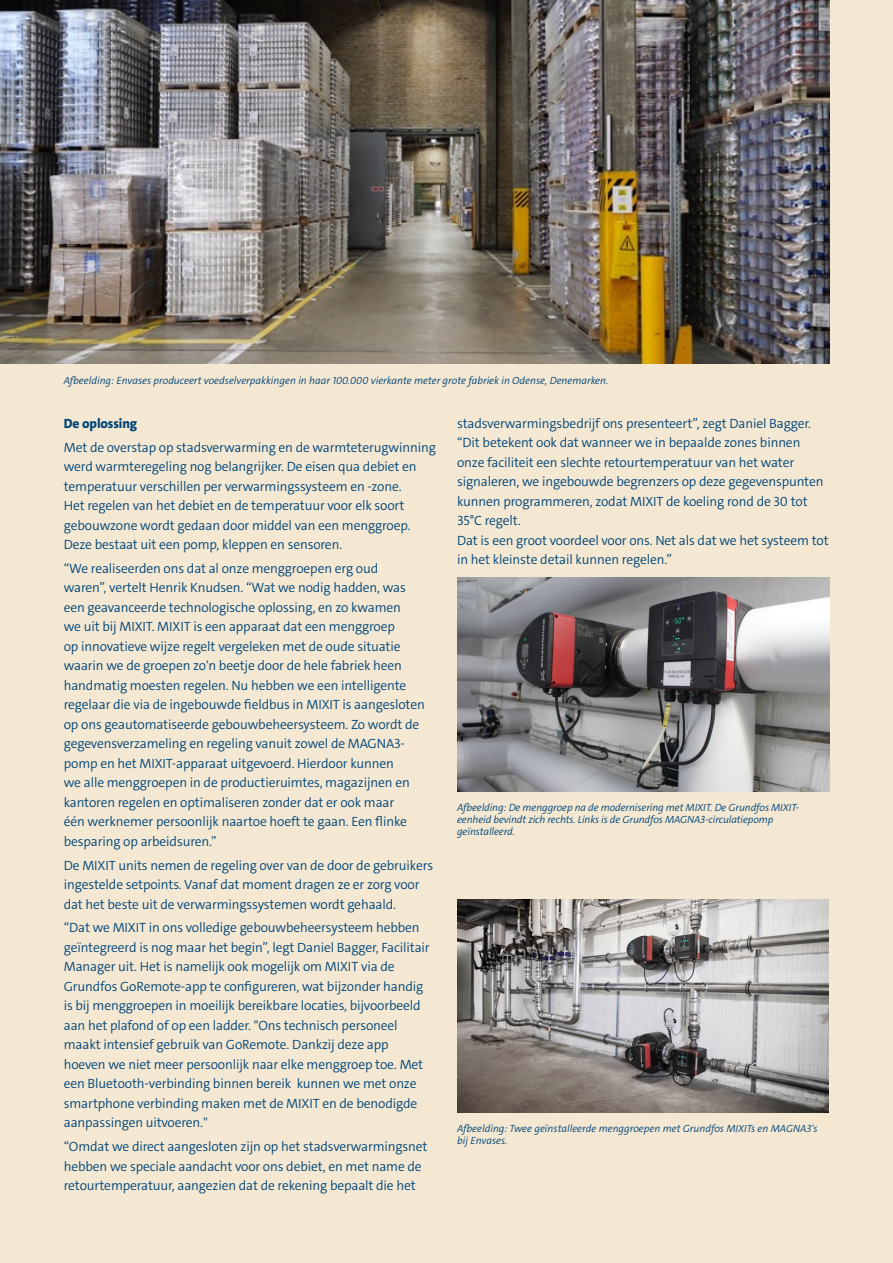
<style>
.page{position:relative;width:893px;height:1263px;background:#f5e8d2}
.page>*{position:absolute;margin:0;border:0;box-sizing:border-box;transform-origin:0 0}
.t1{font:300 13.5px/19.5px "Grundfos The Sans";letter-spacing:-.01em;color:#004579}
.t2{font:800 13.5px "Grundfos The Sans";letter-spacing:-.01em;color:#004579}
.t3{font:italic 300 10.5px/12px "Grundfos The Sans";letter-spacing:-.01em;color:#004579}
</style>
<div class="page">
<img style="left:0;top:0;width:829px;height:364px">
<img style="left:457px;top:577px;width:372px;height:214px">
<img style="left:457px;top:899px;width:371px;height:214px">
<p class="t3" style="left:64px;top:374px;width:546px">Afbeelding: Envases produceert voedselverpakkingen in haar 100.000 vierkante meter grote fabriek in Odense, Denemarken.</p>
<p class="t2" style="left:64px;top:415px;width:75px">De oplossing</p>
<p class="t1" style="left:64px;top:437px;width:374px">Met de overstap op stadsverwarming en de warmteterugwinning werd warmteregeling nog belangrijker. De eisen qua debiet en temperatuur verschillen per verwarmingssysteem en -zone.<br>Het regelen van het debiet en de temperatuur voor elk soort gebouwzone wordt gedaan door middel van een menggroep.<br>Deze bestaat uit een pomp, kleppen en sensoren.</p>
<p class="t1" style="left:64px;top:559px;width:363px">“We realiseerden ons dat al onze menggroepen erg oud<br>waren”, vertelt Henrik Knudsen. “Wat we nodig hadden, was een geavanceerde technologische oplossing, en zo kwamen<br>we uit bij MIXIT. MIXIT is een apparaat dat een menggroep<br>op innovatieve wijze regelt vergeleken met de oude situatie waarin we de groepen zo'n beetje door de hele fabriek heen handmatig moesten regelen. Nu hebben we een intelligente regelaar die via de ingebouwde fieldbus in MIXIT is aangesloten op ons geautomatiseerde gebouwbeheersysteem. Zo wordt de gegevensverzameling en regeling vanuit zowel de MAGNA3- pomp en het MIXIT-apparaat uitgevoerd. Hierdoor kunnen<br>we alle menggroepen in de productieruimtes, magazijnen en kantoren regelen en optimaliseren zonder dat er ook maar<br>één werknemer persoonlijk naartoe hoeft te gaan. Een flinke besparing op arbeidsuren.”</p>
<p class="t1" style="left:64px;top:855px;width:371px">De MIXIT units nemen de regeling over van de door de gebruikers ingestelde setpoints. Vanaf dat moment dragen ze er zorg voor dat het beste uit de verwarmingssystemen wordt gehaald.</p>
<p class="t1" style="left:64px;top:918px;width:367px">“Dat we MIXIT in ons volledige gebouwbeheersysteem hebben geïntegreerd is nog maar het begin”, legt Daniel Bagger, Facilitair Manager uit. Het is namelijk ook mogelijk om MIXIT via de Grundfos GoRemote-app te configureren, wat bijzonder handig is bij menggroepen in moeilijk bereikbare locaties, bijvoorbeeld aan het plafond of op een ladder. "Ons technisch personeel maakt intensief gebruik van GoRemote. Dankzij deze app hoeven we niet meer persoonlijk naar elke menggroep toe. Met een Bluetooth-verbinding binnen bereik kunnen we met onze smartphone verbinding maken met de MIXIT en de benodigde aanpassingen uitvoeren."</p>
<p class="t1" style="left:64px;top:1137px;width:365px">“Omdat we direct aangesloten zijn op het stadsverwarmingsnet hebben we speciale aandacht voor ons debiet, en met name de retourtemperatuur, aangezien dat de rekening bepaalt die het</p>
<p class="t1" style="left:457px;top:414px;width:373px">stadsverwarmingsbedrijf ons presenteert”, zegt Daniel Bagger. “Dit betekent ook dat wanneer we in bepaalde zones binnen onze faciliteit een slechte retourtemperatuur van het water signaleren, we ingebouwde begrenzers op deze gegevenspunten kunnen programmeren, zodat MIXIT de koeling rond de 30 tot 35°C regelt.<br>Dat is een groot voordeel voor ons. Net als dat we het systeem tot in het kleinste detail kunnen regelen.”</p>
<p class="t3" style="left:457px;top:802px;width:344px">Afbeelding: De menggroep na de modernisering met MIXIT. De Grundfos MIXIT&shy;eenheid bevindt zich rechts. Links is de Grundfos MAGNA3-circulatiepomp geïnstalleerd.</p>
<p class="t3" style="left:457px;top:1123px;width:362px">Afbeelding: Twee geïnstalleerde menggroepen met Grundfos MIXITs en MAGNA3's bij Envases.</p>
</div>
